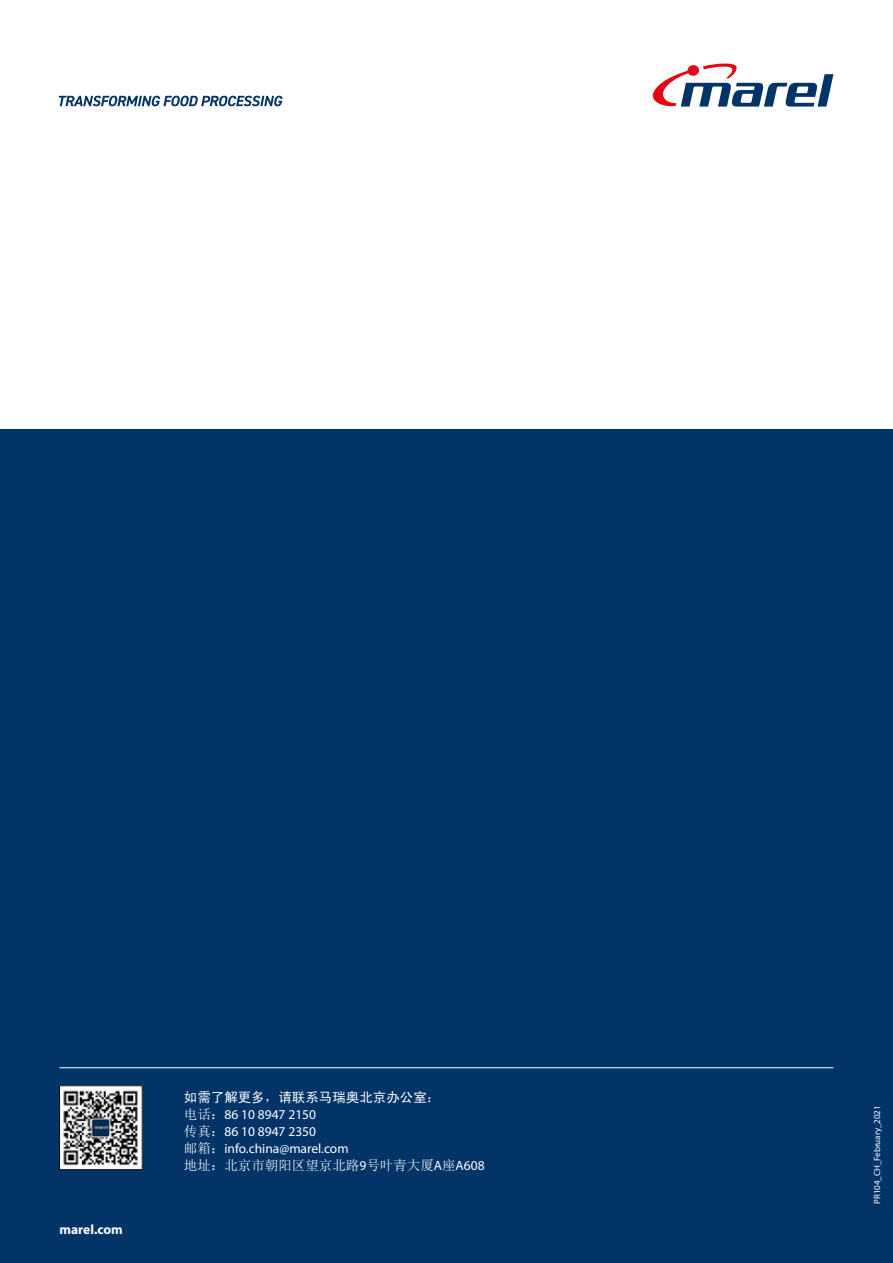
<style>
.page{position:relative;width:893px;height:1263px;background:#fff}
.page>*{position:absolute;margin:0;border:0;box-sizing:border-box;transform-origin:0 0}
.t1{font:13.5px/17px "Myriad Pro";color:#fff}
.t2{font:13.5px "Sim Sun";color:#fff}
.t3{font:13.5px "Sim Hei";color:#fff}
.t4{font:700 13.5px "Myriad Pro";color:#fff}
.t5{font:9px "Myriad Pro";letter-spacing:-.01em;color:#fff}
.s1{font-family:"Sim Sun"}
.s2{font-family:"Myriad Pro"}
</style>
<div class="page">
<div style="left:0;top:429px;width:893px;height:834px;background:#023467"></div>
<img style="left:61px;top:1087px;width:79px;height:81px">
<div style="left:59px;top:1085px;width:83px;height:85px;border:1px solid #000"></div>
<hr style="left:60px;top:1067px;width:773px;height:1px;background:#fff">
<svg style="left:652px;top:63px;width:181px;height:44px"></svg>
<svg style="left:59px;top:96px;width:224px;height:10px"></svg>
<p class="t4" style="left:60px;top:1221px;width:65px">marel.com</p>
<p class="t3" style="left:184px;top:1090px;width:258px">如需了解更多，请联系马瑞奥北京办公室：</p>
<p class="t1" style="left:184px;top:1105px;width:166px"><span class="s1">电话：</span>86 10 8947 2150<br><span class="s1">传真：</span>86 10 8947 2350<br><span class="s1">邮箱：</span>info.china@marel.com</p>
<p class="t2" style="left:184px;top:1158px;width:302px">地址：北京市朝阳区望京北路<span class="s2">9</span>号叶青大厦<span class="s2">A</span>座<span class="s2">A608</span></p>
<p class="t5" style="left:872px;top:1203px;width:100px;rotate:-90deg">PR104_CH_February_2021</p>
</div>
